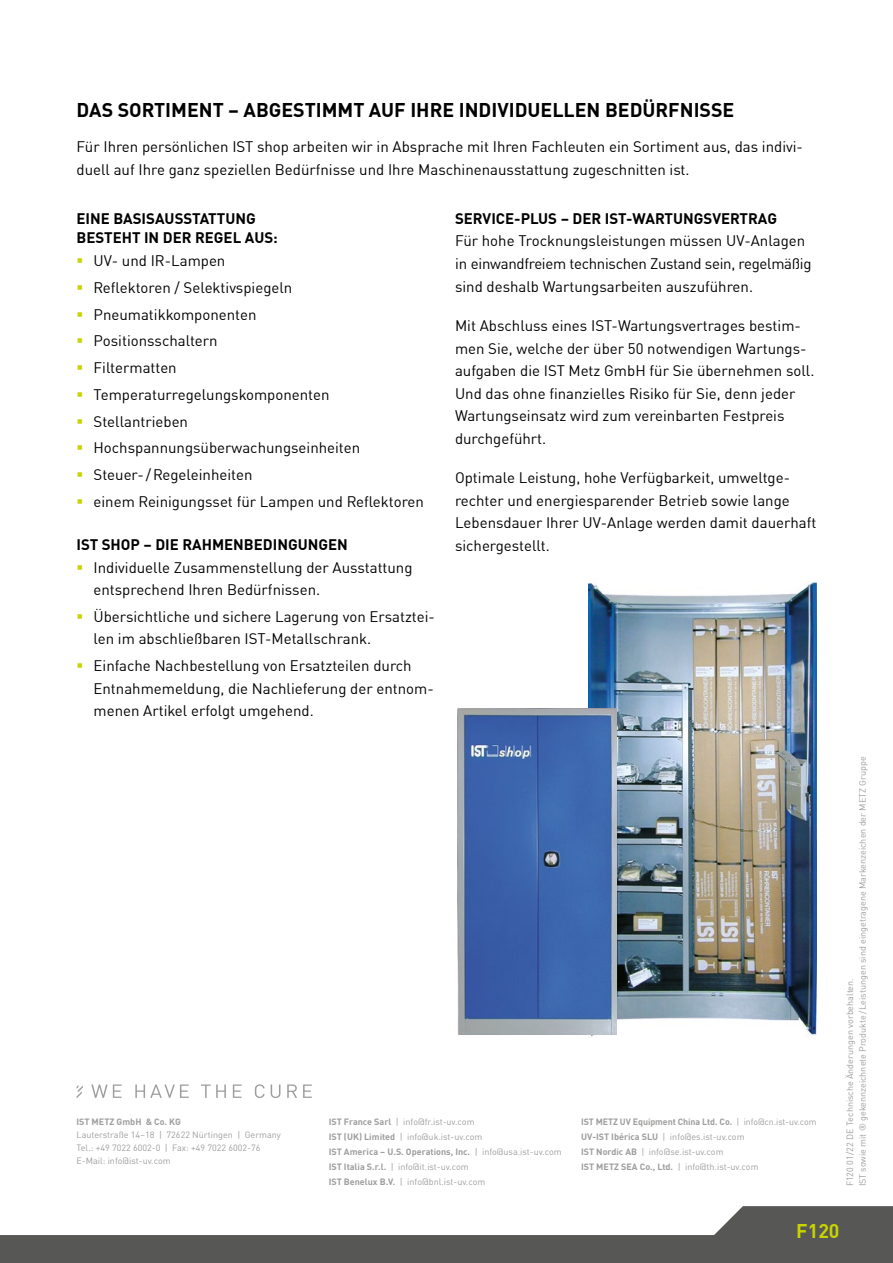
<style>
.page{position:relative;width:893px;height:1263px;background:#fff}
.page>*{position:absolute;margin:0;border:0;box-sizing:border-box;transform-origin:0 0}
.Fließtextüberschrift{font:700 19.5px "DIN Offc Pro";color:#000}
.t1{font:700 19.5px "DIN Offc Pro";color:#c8d300}
.Fließtext{font:15px/22.5px "DIN Offc Pro";color:#000}
.Fließtextüberschrift-2{font:700 15px/19.5px "DIN Offc Pro";color:#000}
.t2{font:9px/14.9px "DIN Offc Pro";color:#9d9d9c}
.t3{font:700 9px "DIN Offc Pro";color:#9d9d9c}
.s1{font-weight:700}
</style>
<div class="page">
<svg style="left:0;top:1206px;width:893px;height:57px;fill:#575756"></svg>
<svg style="left:91px;top:1084px;width:31px;height:14px"></svg>
<svg style="left:135px;top:1084px;width:54px;height:14px"></svg>
<svg style="left:201px;top:1084px;width:25px;height:14px"></svg>
<svg style="left:233px;top:1084px;width:9px;height:14px"></svg>
<svg style="left:255px;top:1084px;width:10px;height:14px"></svg>
<svg style="left:271px;top:1084px;width:9px;height:14px"></svg>
<svg style="left:287px;top:1084px;width:10px;height:14px"></svg>
<svg style="left:303px;top:1084px;width:9px;height:14px"></svg>
<svg style="left:77px;top:1085px;width:6px;height:13px"></svg>
<img style="left:588px;top:582px;width:228px;height:455px">
<img style="left:457px;top:708px;width:160px;height:326px">
<p class="Fließtextüberschrift" style="left:77px;top:95px;width:659px">DAS SORTIMENT – ABGESTIMMT AUF IHRE INDIVIDUELLEN BEDÜRFNISSE</p>
<p class="Fließtext" style="left:77px;top:135px;width:728px">Für Ihren persönlichen IST shop arbeiten wir in Absprache mit Ihren Fachleuten ein Sortiment aus, das indivi&shy;duell auf Ihre ganz speziellen Bedürfnisse und Ihre Maschinenausstattung zugeschnitten ist.</p>
<p class="Fließtextüberschrift-2" style="left:77px;top:208px;width:203px">EINE BASISAUSSTATTUNG<br>BESTEHT IN DER REGEL AUS:</p>
<p class="Fließtext" style="left:94px;top:248px;width:133px">UV- und IR-Lampen</p>
<p class="Fließtext" style="left:94px;top:275px;width:200px">Reflektoren / Selektivspiegeln</p>
<p class="Fließtext" style="left:94px;top:302px;width:165px">Pneumatikkomponenten</p>
<p class="Fließtext" style="left:94px;top:329px;width:126px">Positionsschaltern</p>
<p class="Fließtext" style="left:94px;top:355px;width:85px">Filtermatten</p>
<p class="Fließtext" style="left:94px;top:382px;width:237px">Temperaturregelungskomponenten</p>
<p class="Fließtext" style="left:94px;top:409px;width:96px">Stellantrieben</p>
<p class="Fließtext" style="left:94px;top:436px;width:268px">Hochspannungsüberwachungseinheiten</p>
<p class="Fließtext" style="left:94px;top:462px;width:160px">Steuer- /Regeleinheiten</p>
<p class="Fließtext" style="left:94px;top:489px;width:332px">einem Reinigungsset für Lampen und Reflektoren</p>
<p class="Fließtextüberschrift-2" style="left:77px;top:534px;width:273px">IST SHOP – DIE RAHMENBEDINGUNGEN</p>
<p class="Fließtext" style="left:94px;top:555px;width:320px">Individuelle Zusammenstellung der Ausstattung entsprechend Ihren Bedürfnissen.</p>
<p class="Fließtext" style="left:94px;top:604px;width:343px">Übersichtliche und sichere Lagerung von Ersatztei&shy;len im abschließbaren IST-Metallschrank.</p>
<p class="Fließtext" style="left:94px;top:653px;width:342px">Einfache Nachbestellung von Ersatzteilen durch<br>Entnahmemeldung, die Nachlieferung der entnom&shy;menen Artikel erfolgt umgehend.</p>
<p class="Fließtextüberschrift-2" style="left:455px;top:208px;width:324px">SERVICE-PLUS – DER IST-WARTUNGSVERTRAG</p>
<p class="Fließtext" style="left:455px;top:229px;width:358px">Für hohe Trocknungsleistungen müssen UV-Anlagen in einwandfreiem technischen Zustand sein, regelmäßig sind deshalb Wartungsarbeiten auszuführen.</p>
<p class="Fließtext" style="left:455px;top:313px;width:361px">Mit Abschluss eines IST-Wartungsvertrages bestim&shy;men Sie, welche der über 50 notwendigen Wartungs&shy;aufgaben die IST Metz GmbH für Sie übernehmen soll.<br>Und das ohne finanzielles Risiko für Sie, denn jeder Wartungseinsatz wird zum vereinbarten Festpreis durchgeführt.</p>
<p class="Fließtext" style="left:455px;top:465px;width:363px">Optimale Leistung, hohe Verfügbarkeit, umweltge&shy;rechter und energiesparender Betrieb sowie lange Lebensdauer Ihrer UV-Anlage werden damit dauerhaft sichergestellt.</p>
<p class="t3" style="left:77px;top:1115px;width:106px">IST METZ GmbH &amp; Co. KG</p>
<p class="t2" style="left:77px;top:1128px;width:206px;line-height:12.8px">Lauterstraße 14–18 | 72622 Nürtingen | Germany<br>Tel.: +49 7022 6002-0 | Fax: +49 7022 6002-76<br>E-Mail: info@ist-uv.com</p>
<p class="t2" style="left:329px;top:1114px;width:234px"><span class="s1">IST France Sarl</span> | info@fr.ist-uv.com<br><span class="s1">IST (UK) Limited</span> | info@uk.ist-uv.com<br><span class="s1">IST America – U.S. Operations, Inc.</span> | info@usa.ist-uv.com <span class="s1">IST Italia S.r.l.</span> | info@it.ist-uv.com<br><span class="s1">IST Benelux B.V.</span> | info@bnl.ist-uv.com</p>
<p class="t2" style="left:581px;top:1114px;width:237px"><span class="s1">IST METZ UV Equipment China Ltd. Co.</span> | info@cn.ist-uv.com <span class="s1">UV-IST Ibérica SLU</span> | info@es.ist-uv.com<br><span class="s1">IST Nordic AB</span> | info@se.ist-uv.com<br><span class="s1">IST METZ SEA Co., Ltd.</span> | info@th.ist-uv.com</p>
<p class="t2" style="left:843px;top:1186px;width:431px;line-height:12.8px;rotate:-90deg">F120 01/22 DE Technische Änderungen vorbehalten.<br>IST sowie mit ® gekennzeichnete Produkte/Leistungen sind eingetragene Markenzeichen der METZ Gruppe</p>
<h1 class="t1" style="left:796px;top:1215px;width:45px">F120</h1>
</div>
